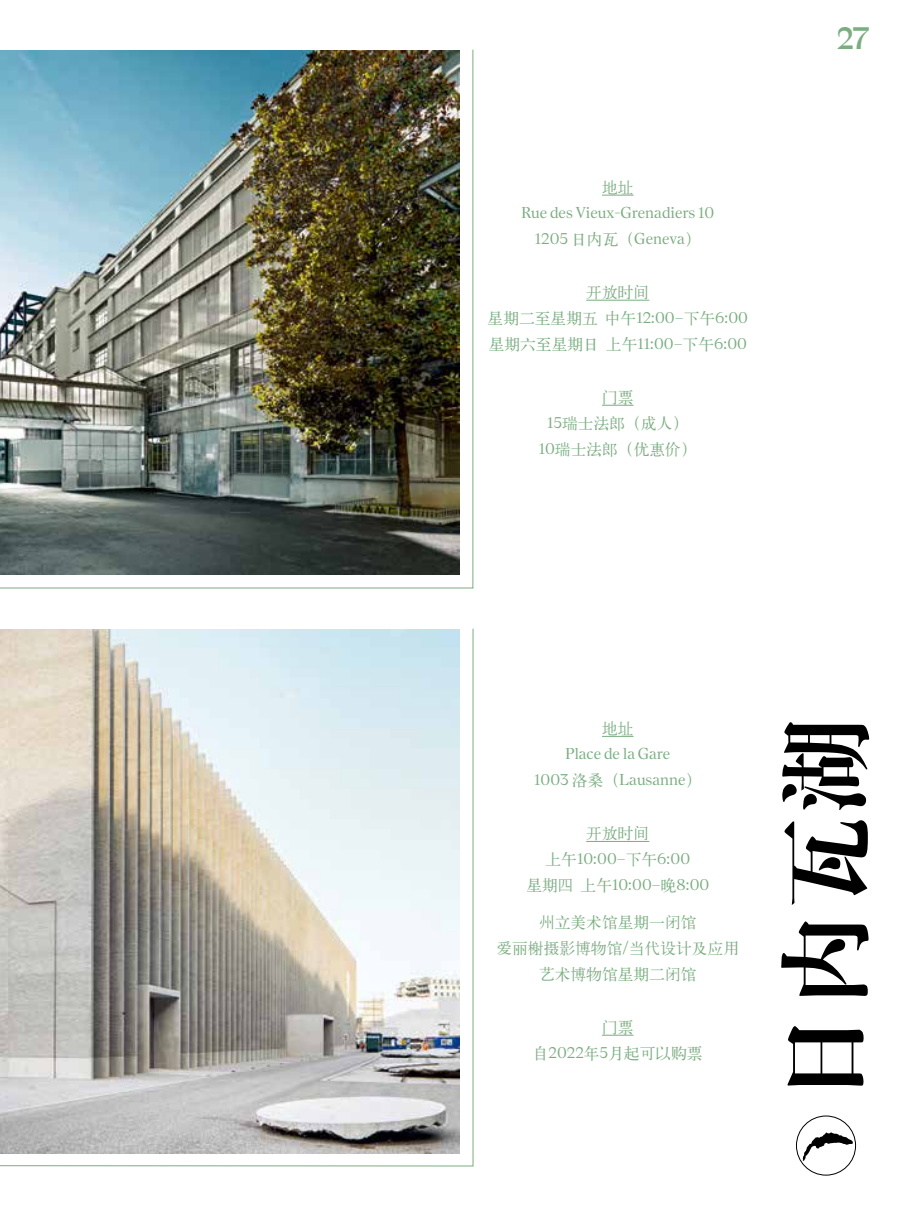
<style>
.page{position:relative;width:918px;height:1216px;background:#fff}
.page>*{position:absolute;margin:0;border:0;box-sizing:border-box;transform-origin:0 0}
.t1{font:96.25px "H Ya 4 gj";color:#000}
.t2{font:700 31.5px "Nantes";color:#7bad81}
.t3{font:15.75px/26.2px "H Ya 1 gj";color:#7bad81;text-align:center}
.t4{font:15.75px/26.2px "Nantes";color:#7bad81;text-align:center}
.s1{font-family:"H Ya 1 gj"}
.s2{font-family:"Nantes"}
</style>
<div class="page">
<div style="left:796px;top:1115px;width:60px;height:60px;border:1px solid #000;border-radius:50%"></div>
<svg style="left:802px;top:1132px;width:51px;height:28px"></svg>
<img style="left:0;top:49px;width:473px;height:539px">
<svg style="left:0;top:628px;width:474px;height:538px;background:#c8c9c5"></svg>
<hr style="left:602px;top:195px;width:31px;height:1px;background:#7bad81">
<hr style="left:586px;top:300px;width:63px;height:1px;background:#7bad81">
<hr style="left:602px;top:405px;width:31px;height:1px;background:#7bad81">
<hr style="left:602px;top:736px;width:31px;height:1px;background:#7bad81">
<hr style="left:586px;top:841px;width:63px;height:1px;background:#7bad81">
<hr style="left:602px;top:1034px;width:31px;height:1px;background:#7bad81">
<p class="t3" style="left:602px;top:174px;width:33px">地址</p>
<p class="t4" style="left:521px;top:199px;width:194px">Rue des Vieux-Grenadiers 10<br>1205 <span class="s1">日内瓦（</span>Geneva<span class="s1">）</span></p>
<p class="t3" style="left:487px;top:279px;width:262px">开放时间<br>星期二至星期五 中午<span class="s2">12:00–</span>下午<span class="s2">6:00</span>星期六至星期日 上午<span class="s2">11:00–</span>下午<span class="s2">6:00</span></p>
<p class="t3" style="left:539px;top:384px;width:159px">门票<br><span class="s2">15</span>瑞士法郎（成人）<br><span class="s2">10</span>瑞士法郎（优惠价）</p>
<h2 class="t2" style="left:837px;top:14px;width:33px">27</h2>
<p class="t3" style="left:602px;top:715px;width:33px">地址</p>
<p class="t4" style="left:534px;top:740px;width:169px">Place de la Gare<br>1003 <span class="s1">洛桑（</span>Lausanne<span class="s1">）</span></p>
<p class="t3" style="left:586px;top:820px;width:64px">开放时间</p>
<p class="t4" style="left:526px;top:845px;width:184px"><span class="s1">上午</span>10:00–<span class="s1">下午</span>6:00<br><span class="s1">星期四 上午</span>10:00–<span class="s1">晚</span>8:00</p>
<p class="t3" style="left:496px;top:908px;width:244px">州立美术馆星期一闭馆<br>爱丽榭摄影博物馆<span class="s2">/</span>当代设计及应用艺术博物馆星期二闭馆</p>
<p class="t3" style="left:533px;top:1013px;width:171px">门票<br>自<span class="s2">2022</span>年<span class="s2">5</span>月起可以购票</p>
<h1 class="t1" style="left:777px;top:1104px;width:388px;rotate:-90deg">日内瓦湖</h1>
</div>
